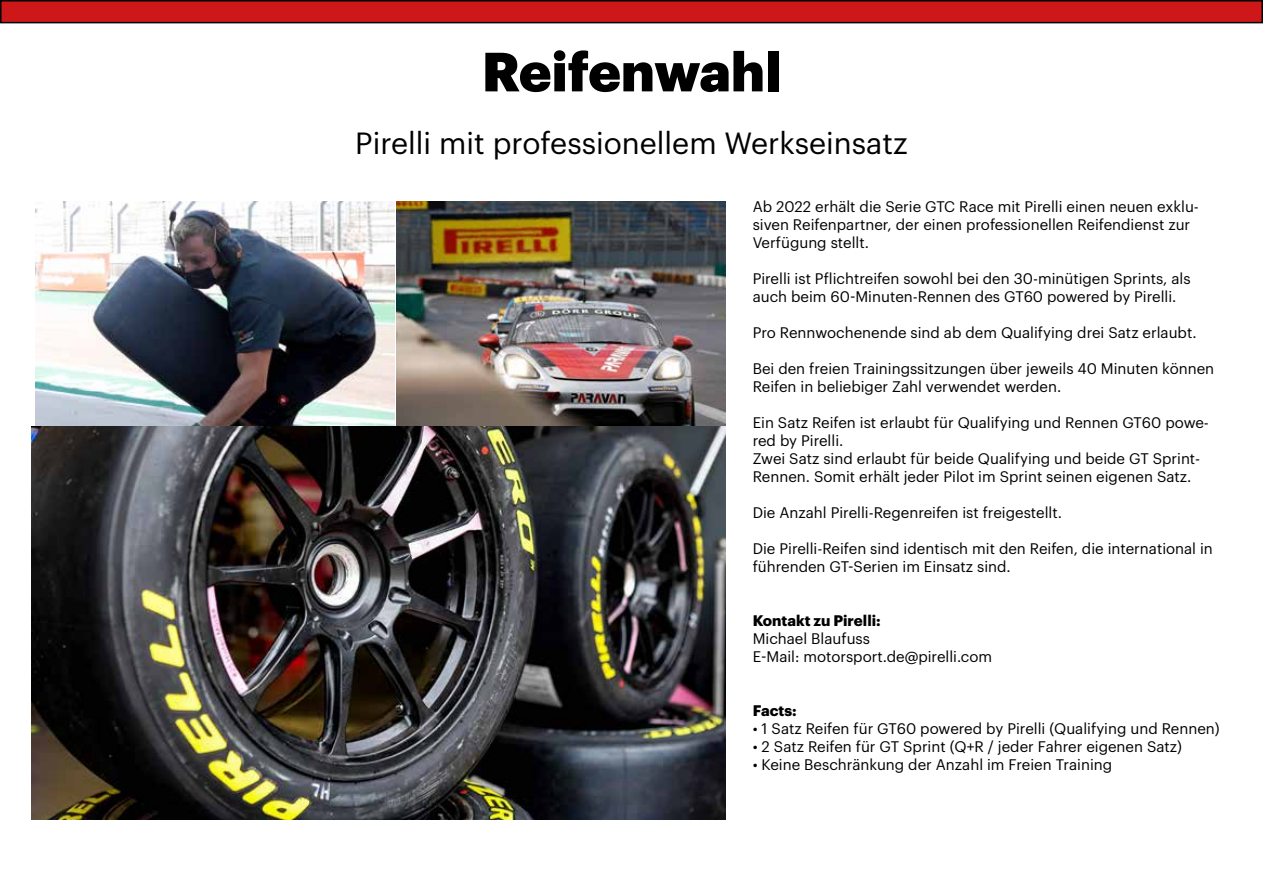
<style>
.page{position:relative;width:1263px;height:893px;background:#fff}
.page>*{position:absolute;margin:0;border:0;box-sizing:border-box;transform-origin:0 0}
.t1{font:900 54px "Graphik";color:#000}
.t2{font:30px "Graphik";color:#000}
.t3{font:15px/18px "Graphik";color:#000}
.t4{font:700 15px "Graphik";color:#000}
</style>
<div class="page">
<div style="left:1px;top:1px;width:1261px;height:22px;background:#cd1719"></div>
<div style="left:0;top:0;width:1263px;height:23px;border:2px solid #000"></div>
<img style="left:36px;top:202px;width:358px;height:224px">
<img style="left:397px;top:202px;width:328px;height:224px">
<img style="left:32px;top:426px;width:693px;height:393px">
<h1 class="t1" style="left:482px;top:30px;width:301px">Reifenwahl</h1>
<h2 class="t2" style="left:355px;top:121px;width:554px">Pirelli mit professionellem Werkseinsatz</h2>
<p class="t3" style="left:753px;top:196px;width:448px">Ab 2022 erhält die Serie GTC Race mit Pirelli einen neuen exklu&shy;siven Reifenpartner, der einen professionellen Reifendienst zur<br>Verfügung stellt.</p>
<p class="t3" style="left:753px;top:268px;width:439px">Pirelli ist Pflichtreifen sowohl bei den 30-minütigen Sprints, als auch beim 60-Minuten-Rennen des GT60 powered by Pirelli.</p>
<p class="t3" style="left:753px;top:322px;width:445px">Pro Rennwochenende sind ab dem Qualifying drei Satz erlaubt.</p>
<p class="t3" style="left:753px;top:358px;width:463px">Bei den freien Trainingssitzungen über jeweils 40 Minuten können<br>Reifen in beliebiger Zahl verwendet werden.</p>
<p class="t3" style="left:753px;top:412px;width:458px">Ein Satz Reifen ist erlaubt für Qualifying und Rennen GT60 powe&shy;red by Pirelli.<br>Zwei Satz sind erlaubt für beide Qualifying und beide GT Sprint-Rennen. Somit erhält jeder Pilot im Sprint seinen eigenen Satz.</p>
<p class="t3" style="left:753px;top:502px;width:311px">Die Anzahl Pirelli-Regenreifen ist freigestellt.</p>
<p class="t3" style="left:753px;top:538px;width:462px">Die Pirelli-Reifen sind identisch mit den Reifen, die international in führenden GT-Serien im Einsatz sind.</p>
<p class="t4" style="left:753px;top:609px;width:130px">Kontakt zu Pirelli:</p>
<p class="t3" style="left:753px;top:628px;width:241px">Michael Blaufuss<br>E-Mail: motorsport.de@pirelli.com</p>
<p class="t4" style="left:753px;top:699px;width:45px">Facts:</p>
<p class="t3" style="left:753px;top:718px;width:468px">• 1 Satz Reifen für GT60 powered by Pirelli (Qualifying und Rennen)</p>
<p class="t3" style="left:753px;top:736px;width:431px">• 2 Satz Reifen für GT Sprint (Q+R / jeder Fahrer eigenen Satz)</p>
<p class="t3" style="left:753px;top:754px;width:361px">• Keine Beschränkung der Anzahl im Freien Training</p>
</div>
